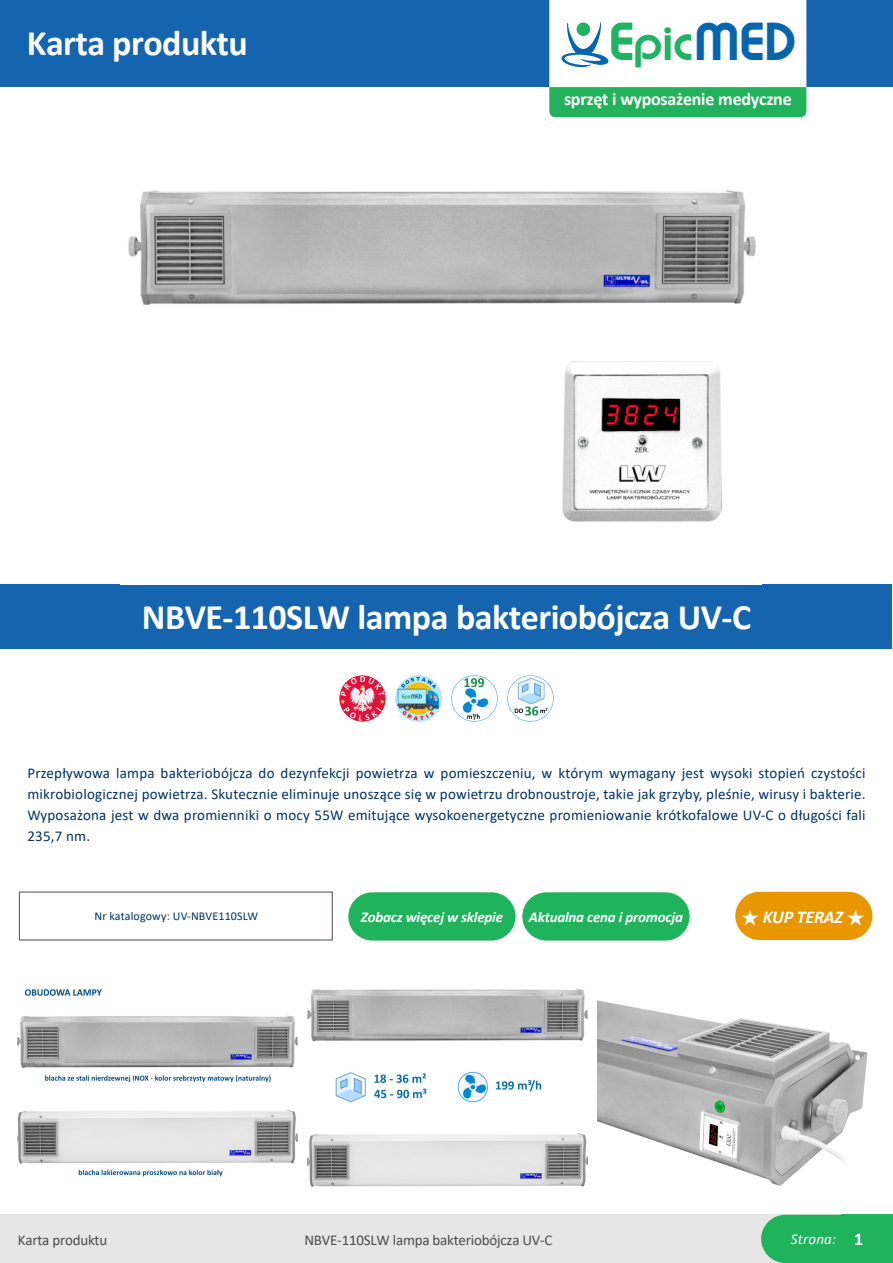
<style>
.page{position:relative;width:893px;height:1263px;background:#fff}
.page>*{position:absolute;margin:0;border:0;box-sizing:border-box;transform-origin:0 0}
.t1{font:39.45px "Brandish";color:#1eb360}
.t2{font:700 36px "Calibri";letter-spacing:-.015em;color:#fff}
.t3{font:700 18px "Calibri";letter-spacing:-.015em;color:#fff}
.t4{font:italic 700 18px "Calibri";letter-spacing:-.015em;color:#fff}
.t5{font:15px/21px "Calibri";letter-spacing:.015em;color:#003264;text-align:justify}
.t6{font:15px "Calibri";letter-spacing:-.015em;color:#4d4d4d}
.t7{font:italic 700 15px "Calibri";letter-spacing:-.015em;color:#fff}
.t8{font:italic 15px "Calibri";letter-spacing:.015em;color:#fff}
.t9{font:12px "Calibri";letter-spacing:.015em;color:#003264}
.s1{font-size:45.15px}
.s2{font-size:45.15px;color:#0765b0}
.s3{font-family:"Malgun Gothic";font-style:normal}
.s4{font-weight:700;font-style:normal;font-size:18px}
</style>
<div class="page">
<div style="left:0;top:585px;width:892px;height:64px;background:#1564af"></div>
<img style="left:128px;top:117px;width:633px;height:405px">
<div style="left:0;top:0;width:893px;height:87px;background:#1564af"></div>
<svg style="left:549px;top:0;width:257px;height:117px;background:#c1e8d3"></svg>
<img style="left:340px;top:675px;width:45px;height:46px">
<img style="left:396px;top:675px;width:45px;height:46px">
<img style="left:508px;top:675px;width:45px;height:46px">
<img style="left:452px;top:675px;width:45px;height:46px">
<div style="left:0;top:1215px;width:893px;height:48px;background:#e6e6e6"></div>
<div style="left:761px;top:1215px;width:132px;height:48px;background:#1fb35c;border-radius:24px"></div>
<div style="left:842px;top:1215px;width:51px;height:48px;background:#1fb35c"></div>
<img style="left:17px;top:988px;width:280px;height:189px">
<img style="left:308px;top:989px;width:279px;height:198px">
<img style="left:597px;top:1000px;width:271px;height:186px">
<div style="left:348px;top:892px;width:168px;height:48px;background:#1fb35c;border-radius:24px"></div>
<div style="left:522px;top:892px;width:168px;height:48px;background:#1fb35c;border-radius:24px"></div>
<div style="left:735px;top:892px;width:137px;height:48px;background:#e89700;border-radius:24px"></div>
<div style="left:19px;top:891px;width:314px;height:49px;border:1px solid #655f5f"></div>
<h2 class="t2" style="left:27px;top:28px;width:222px">Karta produktu</h2>
<h1 class="t1" style="left:609px;top:16px;width:188px"><span class="s1">E</span>pic<span class="s2">MED</span></h1>
<p class="t3" style="left:564px;top:92px;width:229px">sprzęt i wyposażenie medyczne</p>
<h2 class="t2" style="left:142px;top:602px;width:611px">NBVE-110SLW lampa bakteriobójcza UV-C</h2>
<p class="t5" style="left:27px;top:764px;width:840px">Przepływowa lampa bakteriobójcza do dezynfekcji powietrza w pomieszczeniu, w którym wymagany jest wysoki stopień czystości mikrobiologicznej powietrza. Skutecznie eliminuje unoszące się w powietrzu drobnoustroje, takie jak grzyby, pleśnie, wirusy i bakterie.<br>Wyposażona jest w dwa promienniki o mocy 55W emitujące wysokoenergetyczne promieniowanie krótkofalowe UV-C o długości fali 235,7 nm.</p>
<p class="t9" style="left:94px;top:911px;width:165px">Nr katalogowy: UV-NBVE110SLW</p>
<p class="t7" style="left:361px;top:910px;width:144px">Zobacz więcej w sklepie</p>
<p class="t7" style="left:529px;top:910px;width:155px">Aktualna cena i promocja</p>
<p class="t4" style="left:741px;top:909px;width:125px"><span class="s3">★</span> KUP TERAZ <span class="s3">★</span></p>
<p class="t6" style="left:18px;top:1234px;width:91px">Karta produktu</p>
<p class="t6" style="left:304px;top:1234px;width:250px">NBVE-110SLW lampa bakteriobójcza UV-C</p>
<p class="t8" style="left:791px;top:1233px;width:74px">Strona: <span class="s4">1</span></p>
</div>
